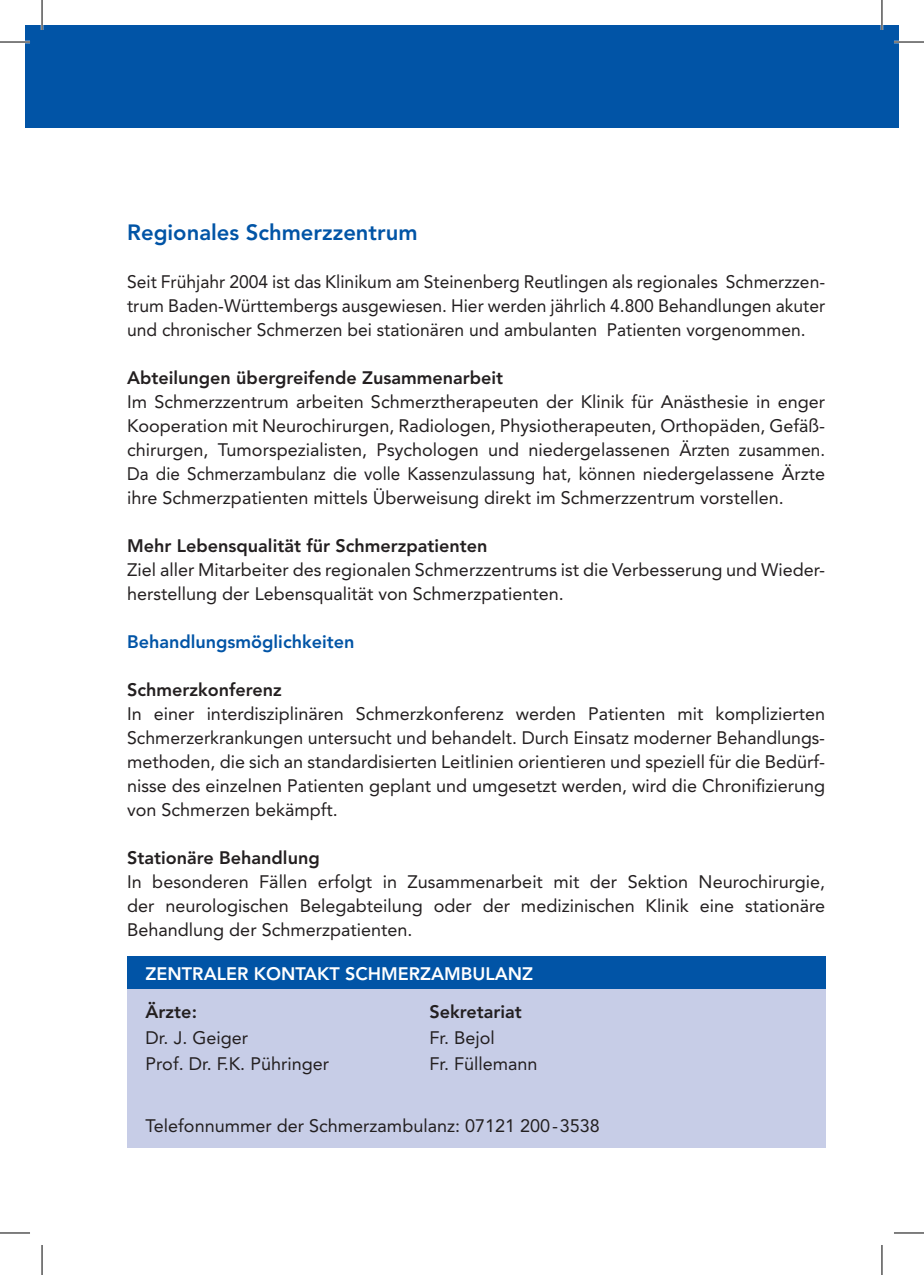
<style>
.page{position:relative;width:924px;height:1275px;background:#fff}
.page>*{position:absolute;margin:0;border:0;box-sizing:border-box;transform-origin:0 0}
.t1{font:800 22px "Avenir LT Std";color:#0154a6}
.t2{font:18px/24px "Avenir LT Std";color:#231f20;text-align:justify}
.t3{font:800 18px "Avenir LT Std";color:#231f20}
.t4{font:800 18px "Avenir LT Std";color:#fff}
.t5{font:800 18px "Avenir LT Std";color:#0154a6}
</style>
<div class="page">
<div style="left:25px;top:25px;width:873px;height:102px;background:#0154a6"></div>
<div style="left:127px;top:956px;width:697px;height:192px;background:#c7cde7"></div>
<div style="left:127px;top:956px;width:697px;height:33px;background:#0154a6"></div>
<hr style="left:0;top:41px;width:30px;height:2px;background:#fff">
<hr style="left:893px;top:41px;width:30px;height:2px;background:#fff">
<hr style="left:41px;top:0;width:2px;height:30px;background:#fff">
<hr style="left:880px;top:0;width:2px;height:30px;background:#fff">
<hr style="left:0;top:42px;width:30px;height:1px;background:#000">
<hr style="left:893px;top:42px;width:30px;height:1px;background:#000">
<hr style="left:0;top:1232px;width:30px;height:1px;background:#000">
<hr style="left:893px;top:1232px;width:30px;height:1px;background:#000">
<hr style="left:42px;top:0;width:1px;height:30px;background:#000">
<hr style="left:42px;top:1245px;width:1px;height:30px;background:#000">
<hr style="left:881px;top:0;width:1px;height:30px;background:#000">
<hr style="left:881px;top:1245px;width:1px;height:30px;background:#000">
<p class="t1" style="left:127px;top:219px;width:292px">Regionales Schmerzzentrum</p>
<p class="t2" style="left:127px;top:270px;width:699px">Seit Frühjahr 2004 ist das Klinikum am Steinenberg Reutlingen als regionales Schmerzzen&shy;trum Baden-Württembergs ausgewiesen. Hier werden jährlich 4.800 Behandlungen akuter und chronischer Schmerzen bei stationären und ambulanten Patienten vorgenommen.</p>
<p class="t3" style="left:127px;top:367px;width:377px">Abteilungen übergreifende Zusammenarbeit</p>
<p class="t2" style="left:127px;top:390px;width:699px">Im Schmerzzentrum arbeiten Schmerztherapeuten der Klinik für Anästhesie in enger Kooperation mit Neurochirurgen, Radiologen, Physiotherapeuten, Orthopäden, Gefäß&shy;chirurgen, Tumorspezialisten, Psychologen und niedergelassenen Ärzten zusammen.<br>Da die Schmerzambulanz die volle Kassenzulassung hat, können niedergelassene Ärzte ihre Schmerzpatienten mittels Überweisung direkt im Schmerzzentrum vorstellen.</p>
<p class="t3" style="left:127px;top:535px;width:362px">Mehr Lebensqualität für Schmerzpatienten</p>
<p class="t2" style="left:127px;top:558px;width:699px">Ziel aller Mitarbeiter des regionalen Schmerzzentrums ist die Verbesserung und Wieder&shy;herstellung der Lebensqualität von Schmerzpatienten.</p>
<p class="t5" style="left:127px;top:631px;width:229px">Behandlungsmöglichkeiten</p>
<p class="t3" style="left:127px;top:679px;width:156px">Schmerzkonferenz</p>
<p class="t2" style="left:127px;top:702px;width:699px">In einer interdisziplinären Schmerzkonferenz werden Patienten mit komplizierten Schmerzerkrankungen untersucht und behandelt. Durch Einsatz moderner Behandlungs&shy;methoden, die sich an standardisierten Leitlinien orientieren und speziell für die Bedürf&shy;nisse des einzelnen Patienten geplant und umgesetzt werden, wird die Chronifizierung von Schmerzen bekämpft.</p>
<p class="t3" style="left:127px;top:847px;width:194px">Stationäre Behandlung</p>
<p class="t2" style="left:127px;top:870px;width:699px">In besonderen Fällen erfolgt in Zusammenarbeit mit der Sektion Neurochirurgie, der neurologischen Belegabteilung oder der medizinischen Klinik eine stationäre Behandlung der Schmerzpatienten.</p>
<p class="t4" style="left:145px;top:963px;width:389px">ZENTRALER KONTAKT SCHMERZAMBULANZ</p>
<p class="t3" style="left:145px;top:1001px;width:53px">Ärzte:</p>
<p class="t3" style="left:429px;top:1001px;width:94px">Sekretariat</p>
<p class="t2" style="left:145px;top:1026px;width:104px">Dr. J. Geiger</p>
<p class="t2" style="left:429px;top:1026px;width:67px">Fr. Bejol</p>
<p class="t2" style="left:145px;top:1052px;width:185px">Prof. Dr. F.K. Pühringer</p>
<p class="t2" style="left:429px;top:1052px;width:110px">Fr. Füllemann</p>
<p class="t2" style="left:145px;top:1114px;width:455px">Telefonnummer der Schmerzambulanz: 07121 200-3538</p>
</div>
